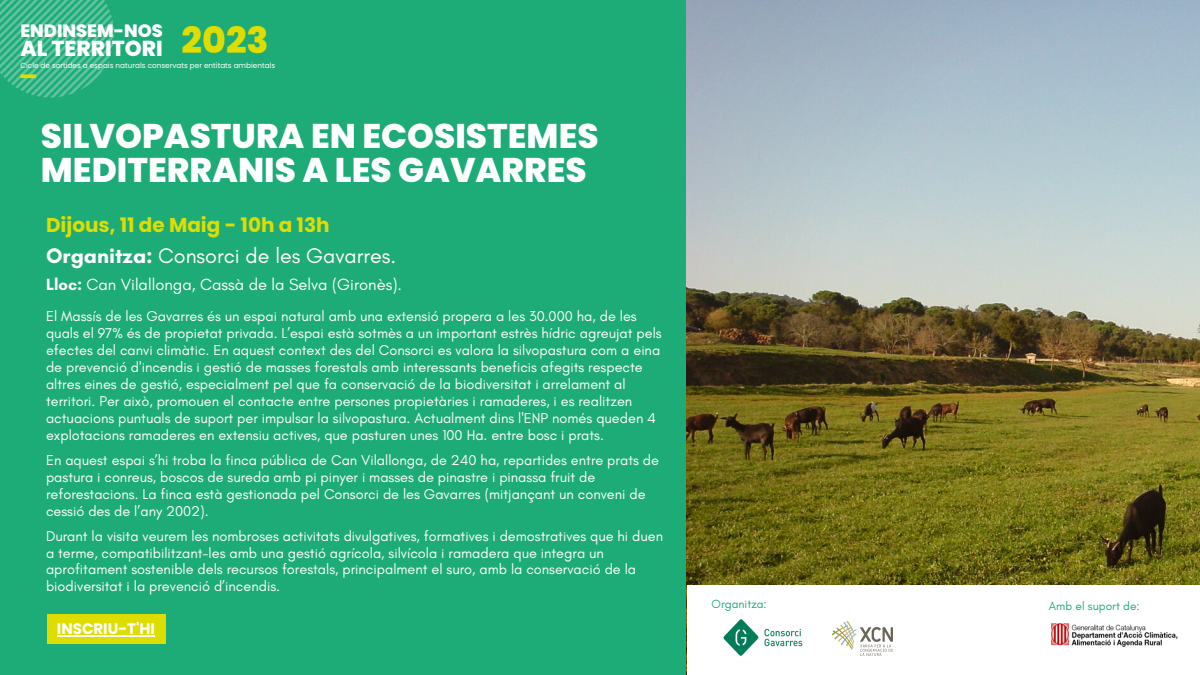
<style>
.page{position:relative;width:1200px;height:675px;background:#1dab78}
.page>*{position:absolute;margin:0;border:0;box-sizing:border-box;transform-origin:0 0}
.t1{font:800 34.2px/33.8px "Poppins";color:#fff}
.t2{font:800 21.6px "Poppins";color:#fff}
.t3{font:21.5px "Glacial Indifference";color:#fff}
.t4{font:700 20px "Poppins";color:#dfdd00}
.t5{font:800 17.8px "Poppins";color:#fff}
.t6{font:16.5px "Glacial Indifference";color:#fff}
.t7{font:700 15.1px "Poppins";color:#fff}
.t8{font:14.5px/16.9px "Glacial Indifference";color:#fff}
.t9{font:12px "Glacial Indifference";color:#1dab78}
.t10{font:7.3px "Poppins";color:#fff}
.s1{font-size:36.2px;color:#dfdd00}
.s2{font-weight:700}
</style>
<div class="page">
<svg style="left:0;top:0;width:114px;height:98px"></svg>
<svg style="left:20px;top:74px;width:16px;height:4px"></svg>
<img style="left:687px;top:0;width:513px;height:585px">
<div style="left:687px;top:585px;width:513px;height:90px;background:#fff"></div>
<img style="left:833px;top:621px;width:60px;height:34px">
<img style="left:1051px;top:624px;width:127px;height:22px">
<img style="left:724px;top:620px;width:78px;height:35px">
<div style="left:47px;top:614px;width:119px;height:30px;background:#dfdd00"></div>
<hr style="left:57px;top:635px;width:98px;height:2px;background:#fff">
<p class="t5" style="left:21px;top:18px;width:144px">ENDINSEM-NOS</p>
<h2 class="t2" style="left:20px;top:33px;width:250px">AL TERRITORI <span class="s1">2023</span></h2>
<p class="t10" style="left:20px;top:60px;width:256px">Cicle de sortides a espais naturals conservats per entitats ambientals</p>
<h1 class="t1" style="left:41px;top:120px;width:559px">SILVOPASTURA EN ECOSISTEMES<br>MEDITERRANIS A LES GAVARRES</h1>
<h3 class="t4" style="left:46px;top:211px;width:285px">Dijous, 11 de Maig - 10h a 13h</h3>
<h3 class="t3" style="left:46px;top:243px;width:352px"><span class="s2">Organitza:</span> Consorci de les Gavarres.</h3>
<p class="t6" style="left:46px;top:274px;width:357px"><span class="s2">Lloc:</span> Can Vilallonga, Cassà de la Selva (Gironès).</p>
<p class="t8" style="left:46px;top:308px;width:617px">El Massís de les Gavarres és un espai natural amb una extensió propera a les 30.000 ha, de les quals el 97% és de propietat privada. L’espai està sotmès a un important estrès hídric agreujat pels efectes del canvi climàtic. En aquest context des del Consorci es valora la silvopastura com a eina de prevenció d'incendis i gestió de masses forestals amb interessants beneficis afegits respecte altres eines de gestió, especialment pel que fa conservació de la biodiversitat i arrelament al territori. Per això, promouen el contacte entre persones propietàries i ramaderes, i es realitzen actuacions puntuals de suport per impulsar la silvopastura. Actualment dins l'ENP només queden 4 explotacions ramaderes en extensiu actives, que pasturen unes 100 Ha. entre bosc i prats.</p>
<p class="t8" style="left:46px;top:451px;width:614px">En aquest espai s’hi troba la finca pública de Can Vilallonga, de 240 ha, repartides entre prats de pastura i conreus, boscos de sureda amb pi pinyer i masses de pinastre i pinassa fruit de reforestacions. La finca està gestionada pel Consorci de les Gavarres (mitjançant un conveni de cessió des de l’any 2002).</p>
<p class="t8" style="left:46px;top:527px;width:619px">Durant la visita veurem les nombroses activitats divulgatives, formatives i demostratives que hi duen a terme, compatibilitzant-les amb una gestió agrícola, silvícola i ramadera que integra un aprofitament sostenible dels recursos forestals, principalment el suro, amb la conservació de la biodiversitat i la prevenció d’incendis.</p>
<p class="t7" style="left:57px;top:618px;width:99px">INSCRIU-T'HI</p>
<p class="t9" style="left:712px;top:596px;width:57px">Organitza:</p>
<p class="t9" style="left:1049px;top:598px;width:92px">Amb el suport de:</p>
</div>
